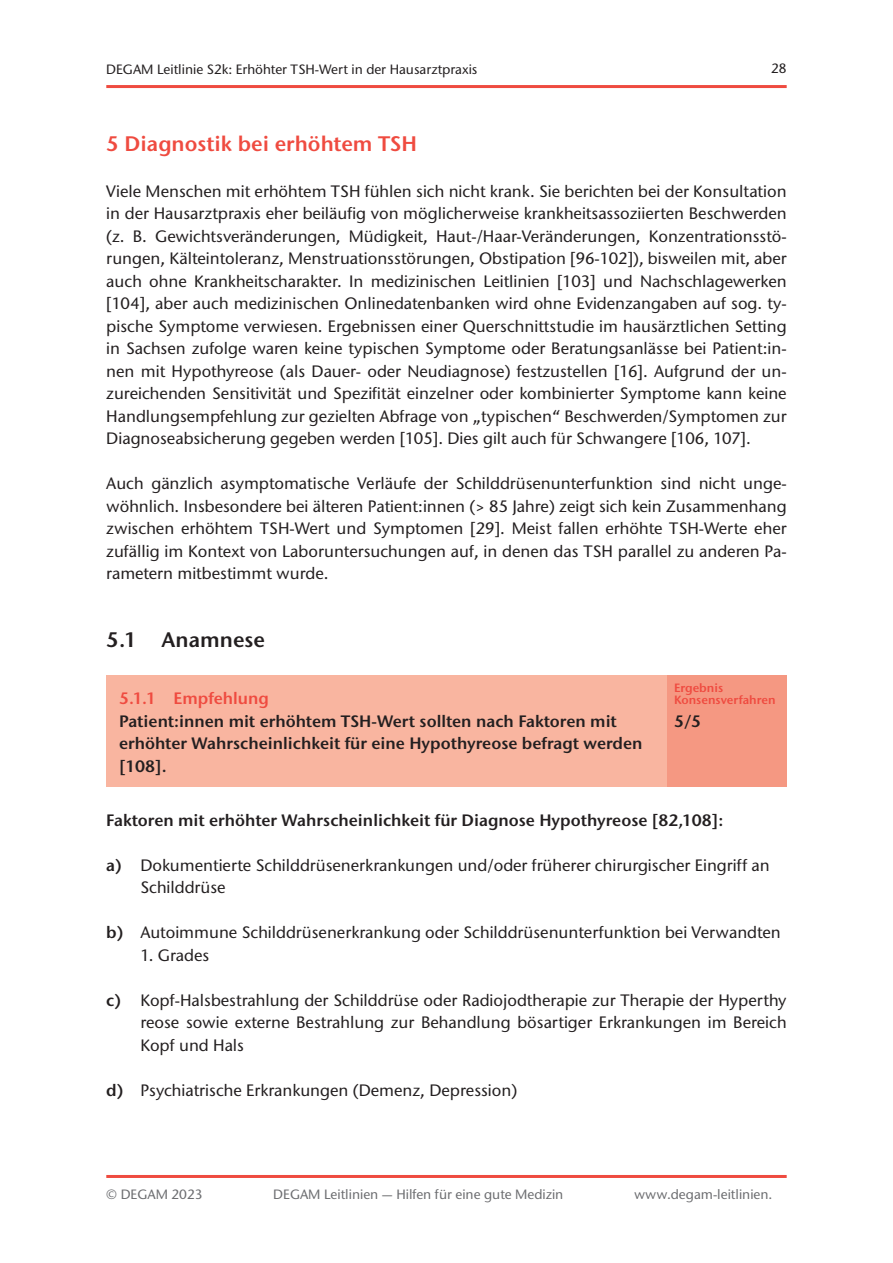
<style>
.page{position:relative;width:893px;height:1263px;background:#fff}
.page>*{position:absolute;margin:0;border:0;box-sizing:border-box;transform-origin:0 0}
.t1{font:600 21px "Stone Sans ITC Pro";color:#ef4b40}
.t2{font:600 21px "Stone Sans ITC Pro";color:#231f20}
.t3{font:500 16.5px/22.5px "Stone Sans ITC Std";color:#231f20;text-align:justify}
.t4{font:600 16.5px/22.5px "Stone Sans ITC Pro";color:#231f20}
.t5{font:600 16.5px "Stone Sans ITC Pro";color:#ef4b40}
.t6{font:500 13.5px "Stone Sans ITC Std";color:#6c6d70}
.t7{font:500 13.5px "Stone Sans ITC Std";color:#231f20}
.t8{font:600 12px/12px "Stone Sans ITC Pro";color:#ef4b40}
.s1{font-family:"Stone Sans ITC Pro";font-weight:600}
</style>
<div class="page">
<hr style="left:106px;top:85px;width:681px;height:3px;background:#ef4b40">
<hr style="left:106px;top:1175px;width:681px;height:3px;background:#ef4b40">
<div style="left:106px;top:675px;width:562px;height:111px;background:#f9b5a0"></div>
<div style="left:668px;top:675px;width:119px;height:111px;background:#f59882"></div>
<p class="t7" style="left:106px;top:61px;width:373px">DEGAM Leitlinie S2k: Erhöhter TSH-Wert in der Hausarztpraxis</p>
<p class="t7" style="left:771px;top:60px;width:17px">28</p>
<p class="t1" style="left:106px;top:131px;width:312px">5 Diagnostik bei erhöhtem TSH</p>
<p class="t3" style="left:106px;top:179px;width:682px">Viele Menschen mit erhöhtem TSH fühlen sich nicht krank. Sie berichten bei der Konsultation in der Hausarztpraxis eher beiläufig von möglicherweise krankheitsassoziierten Beschwerden (z. B. Gewichtsveränderungen, Müdigkeit, Haut-/Haar-Veränderungen, Konzentrationsstö&shy;rungen, Kälteintoleranz, Menstruationsstörungen, Obstipation [96-102]), bisweilen mit, aber auch ohne Krankheitscharakter. In medizinischen Leitlinien [103] und Nachschlagewerken [104], aber auch medizinischen Onlinedatenbanken wird ohne Evidenzangaben auf sog. ty&shy;pische Symptome verwiesen. Ergebnissen einer Querschnittstudie im hausärztlichen Setting in Sachsen zufolge waren keine typischen Symptome oder Beratungsanlässe bei Patient:in&shy;nen mit Hypothyreose (als Dauer- oder Neudiagnose) festzustellen [16]. Aufgrund der un&shy;zureichenden Sensitivität und Spezifität einzelner oder kombinierter Symptome kann keine Handlungsempfehlung zur gezielten Abfrage von „typischen“ Beschwerden/Symptomen zur Diagnoseabsicherung gegeben werden [105]. Dies gilt auch für Schwangere [106, 107].</p>
<p class="t3" style="left:106px;top:472px;width:682px">Auch gänzlich asymptomatische Verläufe der Schilddrüsenunterfunktion sind nicht unge&shy;wöhnlich. Insbesondere bei älteren Patient:innen (&gt; 85 Jahre) zeigt sich kein Zusammenhang zwischen erhöhtem TSH-Wert und Symptomen [29]. Meist fallen erhöhte TSH-Werte eher zufällig im Kontext von Laboruntersuchungen auf, in denen das TSH parallel zu anderen Pa&shy;rametern mitbestimmt wurde.</p>
<p class="t2" style="left:106px;top:626px;width:160px">5.1 Anamnese</p>
<p class="t5" style="left:119px;top:688px;width:151px">5.1.1 Empfehlung</p>
<p class="t4" style="left:119px;top:710px;width:525px">Patient:innen mit erhöhtem TSH-Wert sollten nach Faktoren mit erhöhter Wahrscheinlichkeit für eine Hypothyreose befragt werden [108].</p>
<p class="t8" style="left:674px;top:682px;width:103px">Ergebnis<br>Konsensverfahren</p>
<p class="t4" style="left:674px;top:710px;width:29px">5/5</p>
<p class="t4" style="left:106px;top:808px;width:619px">Faktoren mit erhöhter Wahrscheinlichkeit für Diagnose Hypothyreose [82,108]:</p>
<p class="t3" style="left:140px;top:853px;width:631px;text-indent:-34px"><span class="s1">a)</span> Dokumentierte Schilddrüsenerkrankungen und/oder früherer chirurgischer Eingriff an<br>Schilddrüse</p>
<p class="t3" style="left:106px;top:921px;width:676px"><span class="s1">b)</span> Autoimmune Schilddrüsenerkrankung oder Schilddrüsenunterfunktion bei Verwandten</p>
<p class="t3" style="left:140px;top:943px;width:71px">1. Grades</p>
<p class="t3" style="left:140px;top:988px;width:648px;text-indent:-34px"><span class="s1">c)</span> Kopf-Halsbestrahlung der Schilddrüse oder Radiojodtherapie zur Therapie der Hyperthy reose sowie externe Bestrahlung zur Behandlung bösartiger Erkrankungen im Bereich Kopf und Hals</p>
<p class="t3" style="left:106px;top:1078px;width:412px"><span class="s1">d)</span> Psychiatrische Erkrankungen (Demenz, Depression)</p>
<p class="t6" style="left:106px;top:1186px;width:98px">© DEGAM 2023</p>
<p class="t6" style="left:273px;top:1186px;width:292px">DEGAM Leitlinien — Hilfen für eine gute Medizin</p>
<p class="t6" style="left:634px;top:1186px;width:140px">www.degam-leitlinien.</p>
</div>
